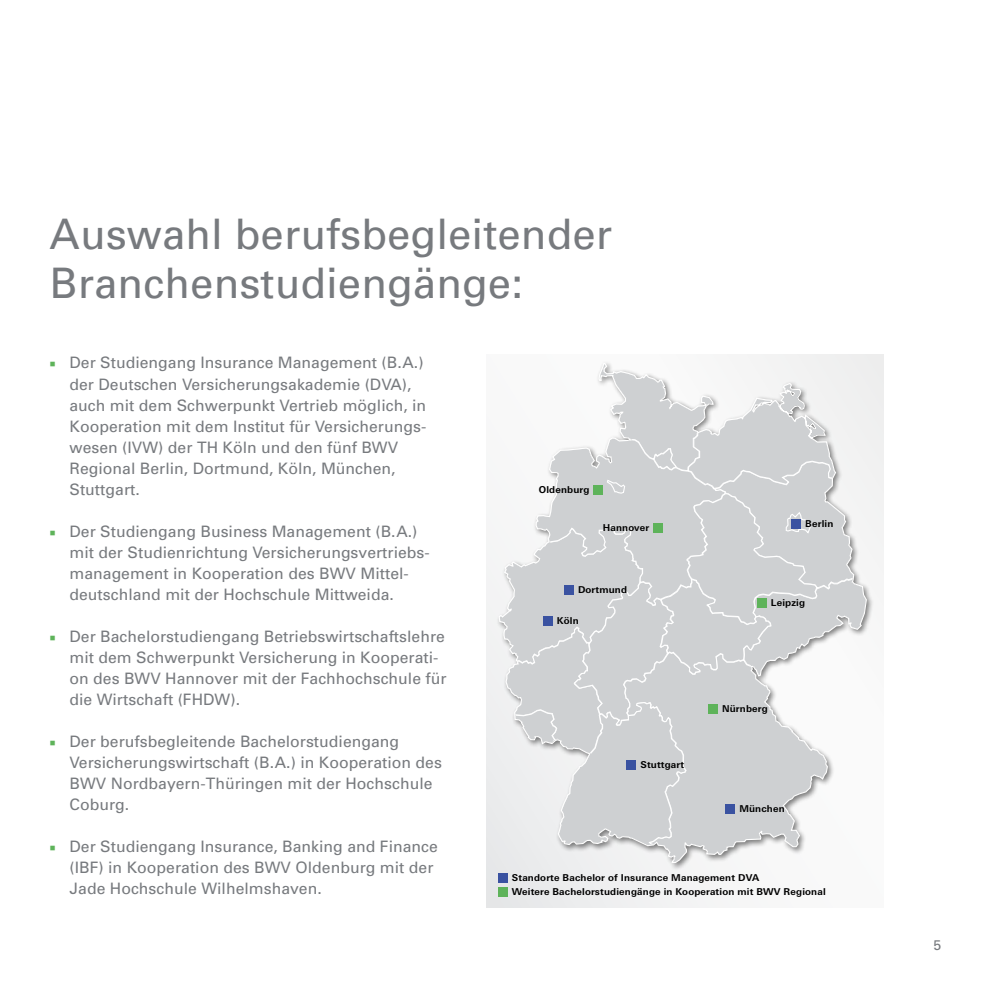
<style>
.page{position:relative;width:983px;height:993px;background:#fff}
.page>*{position:absolute;margin:0;border:0;box-sizing:border-box;transform-origin:0 0}
.Ü1{font:42px/49px "Univers";color:#777a7e}
.t1{font:15.75px/21px "Univers";color:#777a7e}
.t2{font:14px "Univers";color:#777a7e}
.Stadtnamen{font:700 9.45px "LT Univers Basic";letter-spacing:.02em;color:#000}
.Stadtnamen_rechtsbün{font:700 9.45px "LT Univers Basic";letter-spacing:.02em;color:#000}
.s1{font-family:"Minion Pro";color:#5eb35a}
</style>
<div class="page">
<div style="left:486px;top:354px;width:397px;height:553px;background:#f4f5f5"></div>
<svg style="left:497px;top:363px;width:370px;height:500px"></svg>
<div style="left:791px;top:518px;width:9px;height:10px;background:#3a52a1"></div>
<div style="left:756px;top:598px;width:10px;height:9px;background:#5eb35a"></div>
<div style="left:708px;top:704px;width:9px;height:9px;background:#5eb35a"></div>
<div style="left:626px;top:759px;width:10px;height:10px;background:#3a52a1"></div>
<div style="left:543px;top:615px;width:9px;height:10px;background:#3a52a1"></div>
<div style="left:564px;top:584px;width:9px;height:10px;background:#3a52a1"></div>
<div style="left:652px;top:522px;width:10px;height:10px;background:#5eb35a"></div>
<div style="left:593px;top:485px;width:9px;height:10px;background:#5eb35a"></div>
<div style="left:725px;top:804px;width:9px;height:9px;background:#3a52a1"></div>
<div style="left:498px;top:886px;width:9px;height:10px;background:#5eb35a"></div>
<div style="left:498px;top:872px;width:9px;height:10px;background:#3a52a1"></div>
<p class="Ü1" style="left:50px;top:210px;width:564px">Auswahl berufsbegleitender<br>Branchenstudiengänge:</p>
<p class="t1" style="left:69px;top:352px;width:358px;text-indent:-20px"><span class="s1">■</span> Der Studiengang Insurance Management (B.A.) der Deutschen Versicherungsakademie (DVA), auch mit dem Schwerpunkt Vertrieb möglich, in Kooperation mit dem Institut für Versicherungs&shy;wesen (IVW) der TH Köln und den fünf BWV Regional Berlin, Dortmund, Köln, München, Stuttgart.</p>
<p class="t1" style="left:69px;top:520px;width:362px;text-indent:-20px"><span class="s1">■</span> Der Studiengang Business Management (B.A.) mit der Studienrichtung Versicherungsvertriebs&shy;management in Kooperation des BWV Mittel&shy;deutschland mit der Hochschule Mittweida.</p>
<p class="t1" style="left:69px;top:625px;width:378px;text-indent:-20px"><span class="s1">■</span> Der Bachelorstudiengang Betriebswirtschaftslehre mit dem Schwerpunkt Versicherung in Kooperati&shy;on des BWV Hannover mit der Fachhochschule für die Wirtschaft (FHDW).</p>
<p class="t1" style="left:69px;top:730px;width:374px;text-indent:-20px"><span class="s1">■</span> Der berufsbegleitende Bachelorstudiengang Versicherungswirtschaft (B.A.) in Kooperation des BWV Nordbayern-Thüringen mit der Hochschule Coburg.</p>
<p class="t1" style="left:69px;top:835px;width:370px;text-indent:-20px"><span class="s1">■</span> Der Studiengang Insurance, Banking and Finance (IBF) in Kooperation des BWV Oldenburg mit der<br>Jade Hochschule Wilhelmshaven.</p>
<p class="Stadtnamen_rechtsbün" style="left:538px;top:484px;width:52px">Oldenburg</p>
<p class="Stadtnamen_rechtsbün" style="left:602px;top:521px;width:48px">Hannover</p>
<p class="Stadtnamen" style="left:578px;top:583px;width:51px">Dortmund</p>
<p class="Stadtnamen" style="left:556px;top:614px;width:23px">Köln</p>
<p class="Stadtnamen" style="left:640px;top:758px;width:45px">Stuttgart</p>
<p class="Stadtnamen" style="left:805px;top:517px;width:30px">Berlin</p>
<p class="Stadtnamen" style="left:770px;top:596px;width:36px">Leipzig</p>
<p class="Stadtnamen" style="left:721px;top:703px;width:47px">Nürnberg</p>
<p class="Stadtnamen" style="left:739px;top:803px;width:47px">München</p>
<p class="Stadtnamen" style="left:512px;top:871px;width:249px">Standorte Bachelor of Insurance Management DVA</p>
<p class="Stadtnamen" style="left:512px;top:885px;width:315px">Weitere Bachelorstudiengänge in Kooperation mit BWV Regional</p>
<p class="t2" style="left:933px;top:936px;width:9px">5</p>
</div>
